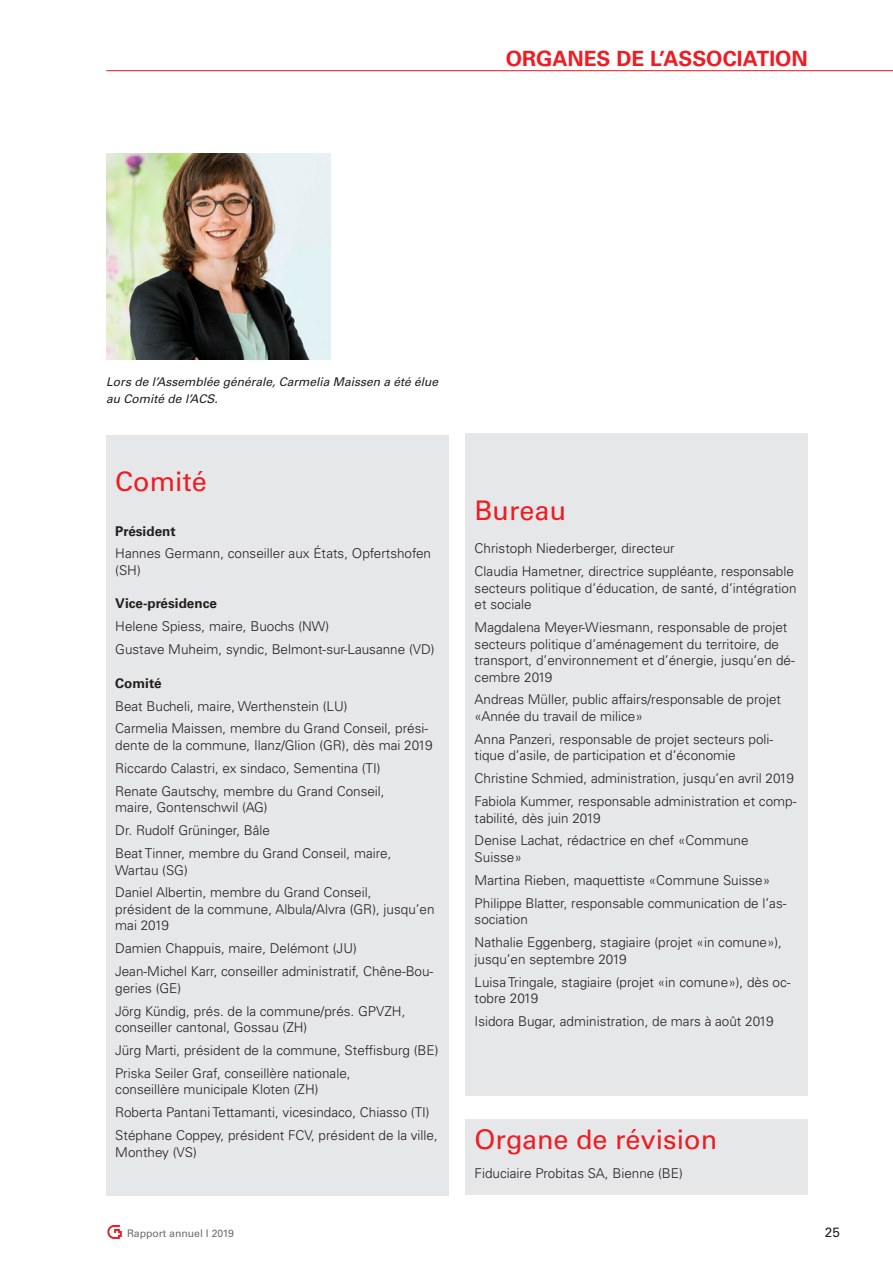
<style>
.page{position:relative;width:893px;height:1263px;background:#fff}
.page>*{position:absolute;margin:0;border:0;box-sizing:border-box;transform-origin:0 0}
.Titel_18_test{font:27px "Univers LT Std";color:#ee1d23}
.Ressort{font:700 21px "Univers LT Std";color:#ee1d23}
.GS_Edito_Flattersatz{font:300 13.5px/16.5px "Univers LT Std";color:#231f20}
.GS_Edito_Flattersatz-2{font:700 13.5px "Univers LT Std";color:#231f20}
.t1{font:13.5px "Univers LT Std";color:#231f20}
.Bildlegende{font:italic 12px/16.5px "Univers LT Std";color:#231f20}
.t2{font:10.5px "Univers LT Std";color:#6c6d70}
</style>
<div class="page">
<hr style="left:106px;top:70px;width:787px;height:1px;background:#ee1d23">
<svg style="left:107px;top:1225px;width:15px;height:14px"></svg>
<div style="left:466px;top:434px;width:342px;height:662px;background:#e6e7e9"></div>
<div style="left:466px;top:1119px;width:342px;height:76px;background:#e6e7e9"></div>
<div style="left:106px;top:436px;width:343px;height:760px;background:#e6e7e9"></div>
<img style="left:106px;top:153px;width:224px;height:206px">
<p class="Ressort" style="left:506px;top:46px;width:304px">ORGANES DE L’ASSOCIATION</p>
<p class="Bildlegende" style="left:106px;top:374px;width:333px">Lors de l’Assemblée générale, Carmelia Maissen a été élue au Comité de l’ACS.</p>
<p class="Titel_18_test" style="left:115px;top:466px;width:93px">Comité</p>
<p class="GS_Edito_Flattersatz-2" style="left:115px;top:523px;width:62px">Président</p>
<p class="GS_Edito_Flattersatz" style="left:115px;top:545px;width:317px">Hannes Germann, conseiller aux États, Opfertshofen (SH)</p>
<p class="GS_Edito_Flattersatz-2" style="left:115px;top:596px;width:103px">Vice-présidence</p>
<p class="GS_Edito_Flattersatz" style="left:115px;top:618px;width:215px">Helene Spiess, maire, Buochs (NW)</p>
<p class="GS_Edito_Flattersatz" style="left:115px;top:641px;width:321px">Gustave Muheim, syndic, Belmont-sur-Lausanne (VD)</p>
<p class="GS_Edito_Flattersatz-2" style="left:115px;top:675px;width:48px">Comité</p>
<p class="GS_Edito_Flattersatz" style="left:115px;top:697px;width:234px">Beat Bucheli, maire, Werthenstein (LU)</p>
<p class="GS_Edito_Flattersatz" style="left:115px;top:720px;width:319px">Carmelia Maissen, membre du Grand Conseil, prési&shy;dente de la commune, Ilanz/Glion (GR), dès mai 2019</p>
<p class="GS_Edito_Flattersatz" style="left:115px;top:760px;width:267px">Riccardo Calastri, ex sindaco, Sementina (TI)</p>
<p class="GS_Edito_Flattersatz" style="left:115px;top:783px;width:271px">Renate Gautschy, membre du Grand Conseil, maire, Gontenschwil (AG)</p>
<p class="GS_Edito_Flattersatz" style="left:115px;top:822px;width:156px">Dr. Rudolf Grüninger, Bâle</p>
<p class="GS_Edito_Flattersatz" style="left:115px;top:845px;width:278px">Beat Tinner, membre du Grand Conseil, maire,<br>Wartau (SG)</p>
<p class="GS_Edito_Flattersatz" style="left:115px;top:884px;width:321px">Daniel Albertin, membre du Grand Conseil,<br>président de la commune, Albula/Alvra (GR), jusqu’en mai 2019</p>
<p class="GS_Edito_Flattersatz" style="left:115px;top:940px;width:243px">Damien Chappuis, maire, Delémont (JU)</p>
<p class="GS_Edito_Flattersatz" style="left:115px;top:963px;width:319px">Jean-Michel Karr, conseiller administratif, Chêne-Bou&shy;geries (GE)</p>
<p class="GS_Edito_Flattersatz" style="left:115px;top:1002px;width:292px">Jörg Kündig, prés. de la commune/prés. GPVZH, conseiller cantonal, Gossau (ZH)</p>
<p class="GS_Edito_Flattersatz" style="left:115px;top:1042px;width:325px">Jürg Marti, président de la commune, Steffisburg (BE)</p>
<p class="GS_Edito_Flattersatz" style="left:115px;top:1065px;width:237px">Priska Seiler Graf, conseillère nationale, conseillère municipale Kloten (ZH)</p>
<p class="GS_Edito_Flattersatz" style="left:115px;top:1104px;width:316px">Roberta Pantani Tettamanti, vicesindaco, Chiasso (TI)</p>
<p class="GS_Edito_Flattersatz" style="left:115px;top:1127px;width:324px">Stéphane Coppey, président FCV, président de la ville,<br>Monthey (VS)</p>
<p class="Titel_18_test" style="left:475px;top:494px;width:93px">Bureau</p>
<p class="GS_Edito_Flattersatz" style="left:475px;top:540px;width:202px">Christoph Niederberger, directeur</p>
<p class="GS_Edito_Flattersatz" style="left:475px;top:563px;width:323px">Claudia Hametner, directrice suppléante, responsable secteurs politique d’éducation, de santé, d’intégration et sociale</p>
<p class="GS_Edito_Flattersatz" style="left:475px;top:619px;width:322px">Magdalena Meyer-Wiesmann, responsable de projet secteurs politique d’aménagement du territoire, de transport, d’environnement et d’énergie, jusqu’en dé&shy;cembre 2019</p>
<p class="GS_Edito_Flattersatz" style="left:475px;top:691px;width:308px">Andreas Müller, public affairs/responsable de projet «Année du travail de milice»</p>
<p class="GS_Edito_Flattersatz" style="left:475px;top:731px;width:300px">Anna Panzeri, responsable de projet secteurs poli&shy;tique d’asile, de participation et d’économie</p>
<p class="GS_Edito_Flattersatz" style="left:475px;top:770px;width:321px">Christine Schmied, administration, jusqu’en avril 2019</p>
<p class="GS_Edito_Flattersatz" style="left:475px;top:793px;width:323px">Fabiola Kummer, responsable administration et comp&shy;tabilité, dès juin 2019</p>
<p class="GS_Edito_Flattersatz" style="left:475px;top:832px;width:275px">Denise Lachat, rédactrice en chef «Commune<br>Suisse»</p>
<p class="GS_Edito_Flattersatz" style="left:475px;top:872px;width:297px">Martina Rieben, maquettiste «Commune Suisse»</p>
<p class="GS_Edito_Flattersatz" style="left:475px;top:895px;width:313px">Philippe Blatter, responsable communication de l’as&shy;sociation</p>
<p class="GS_Edito_Flattersatz" style="left:475px;top:934px;width:309px">Nathalie Eggenberg, stagiaire (projet «in comune»), jusqu’en septembre 2019</p>
<p class="GS_Edito_Flattersatz" style="left:475px;top:973px;width:317px">Luisa Tringale, stagiaire (projet «in comune»), dès oc&shy;tobre 2019</p>
<p class="GS_Edito_Flattersatz" style="left:475px;top:1013px;width:300px">Isidora Bugar, administration, de mars à août 2019</p>
<p class="Titel_18_test" style="left:475px;top:1123px;width:244px">Organe de révision</p>
<p class="GS_Edito_Flattersatz" style="left:475px;top:1165px;width:210px">Fiduciaire Probitas SA, Bienne (BE)</p>
<p class="t2" style="left:127px;top:1227px;width:108px">Rapport annuel l 2019</p>
<p class="t1" style="left:825px;top:1225px;width:17px">25</p>
</div>
